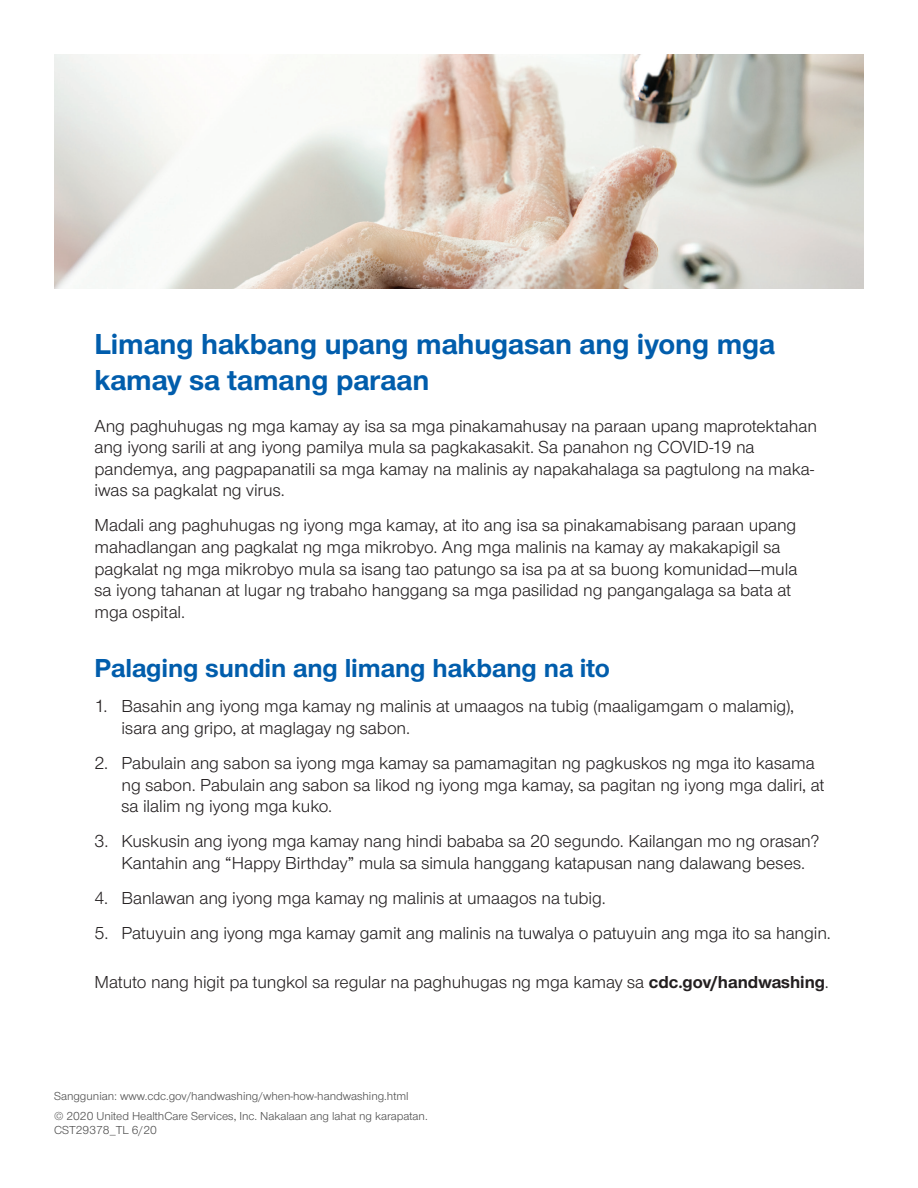
<style>
.page{position:relative;width:918px;height:1188px;background:#fff}
.page>*{position:absolute;margin:0;border:0;box-sizing:border-box;transform-origin:0 0}
.t1{font:700 30px/36px "UHC Sans";color:#015dac}
.t2{font:700 27px "UHC Sans";letter-spacing:-.005em;color:#015dac}
.t3{font:18px/21.6px "UHC Sans";letter-spacing:-.005em;color:#231f20}
.t4{font:12px/20.2px "UHC Sans";color:#4c4c4c}
.s1{font-weight:700}
</style>
<div class="page">
<img style="left:54px;top:54px;width:810px;height:234px">
<h1 class="t1" style="left:94px;top:325px;width:682px">Limang hakbang upang mahugasan ang iyong mga kamay sa tamang paraan</h1>
<p class="t3" style="left:94px;top:414px;width:724px">Ang paghuhugas ng mga kamay ay isa sa mga pinakamahusay na paraan upang maprotektahan ang iyong sarili at ang iyong pamilya mula sa pagkakasakit. Sa panahon ng COVID-19 na pandemya, ang pagpapanatili sa mga kamay na malinis ay napakahalaga sa pagtulong na maka&shy;iwas sa pagkalat ng virus.</p>
<p class="t3" style="left:94px;top:514px;width:704px">Madali ang paghuhugas ng iyong mga kamay, at ito ang isa sa pinakamabisang paraan upang mahadlangan ang pagkalat ng mga mikrobyo. Ang mga malinis na kamay ay makakapigil sa pagkalat ng mga mikrobyo mula sa isang tao patungo sa isa pa at sa buong komunidad—mula sa iyong tahanan at lugar ng trabaho hanggang sa mga pasilidad ng pangangalaga sa bata at mga ospital.</p>
<h2 class="t2" style="left:94px;top:650px;width:517px">Palaging sundin ang limang hakbang na ito</h2>
<p class="t3" style="left:122px;top:695px;width:674px;text-indent:-27px">1. Basahin ang iyong mga kamay ng malinis at umaagos na tubig (maaligamgam o malamig), isara ang gripo, at maglagay ng sabon.</p>
<p class="t3" style="left:122px;top:752px;width:705px;text-indent:-27px">2. Pabulain ang sabon sa iyong mga kamay sa pamamagitan ng pagkuskos ng mga ito kasama ng sabon. Pabulain ang sabon sa likod ng iyong mga kamay, sa pagitan ng iyong mga daliri, at sa ilalim ng iyong mga kuko.</p>
<p class="t3" style="left:122px;top:830px;width:699px;text-indent:-27px">3. Kuskusin ang iyong mga kamay nang hindi bababa sa 20 segundo. Kailangan mo ng orasan?<br>Kantahin ang “Happy Birthday” mula sa simula hanggang katapusan nang dalawang beses.</p>
<p class="t3" style="left:94px;top:887px;width:513px">4. Banlawan ang iyong mga kamay ng malinis at umaagos na tubig.</p>
<p class="t3" style="left:94px;top:922px;width:738px">5. Patuyuin ang iyong mga kamay gamit ang malinis na tuwalya o patuyuin ang mga ito sa hangin.</p>
<p class="t3" style="left:94px;top:970px;width:736px">Matuto nang higit pa tungkol sa regular na paghuhugas ng mga kamay sa <span class="s1">cdc.gov/handwashing</span>.</p>
<p class="t4" style="left:54px;top:1086px;width:375px">Sanggunian: www.cdc.gov/handwashing/when-how-handwashing.html<br>© 2020 United HealthCare Services, Inc. Nakalaan ang lahat ng karapatan.</p>
<p class="t4" style="left:54px;top:1119px;width:104px">CST29378_TL 6/20</p>
</div>
